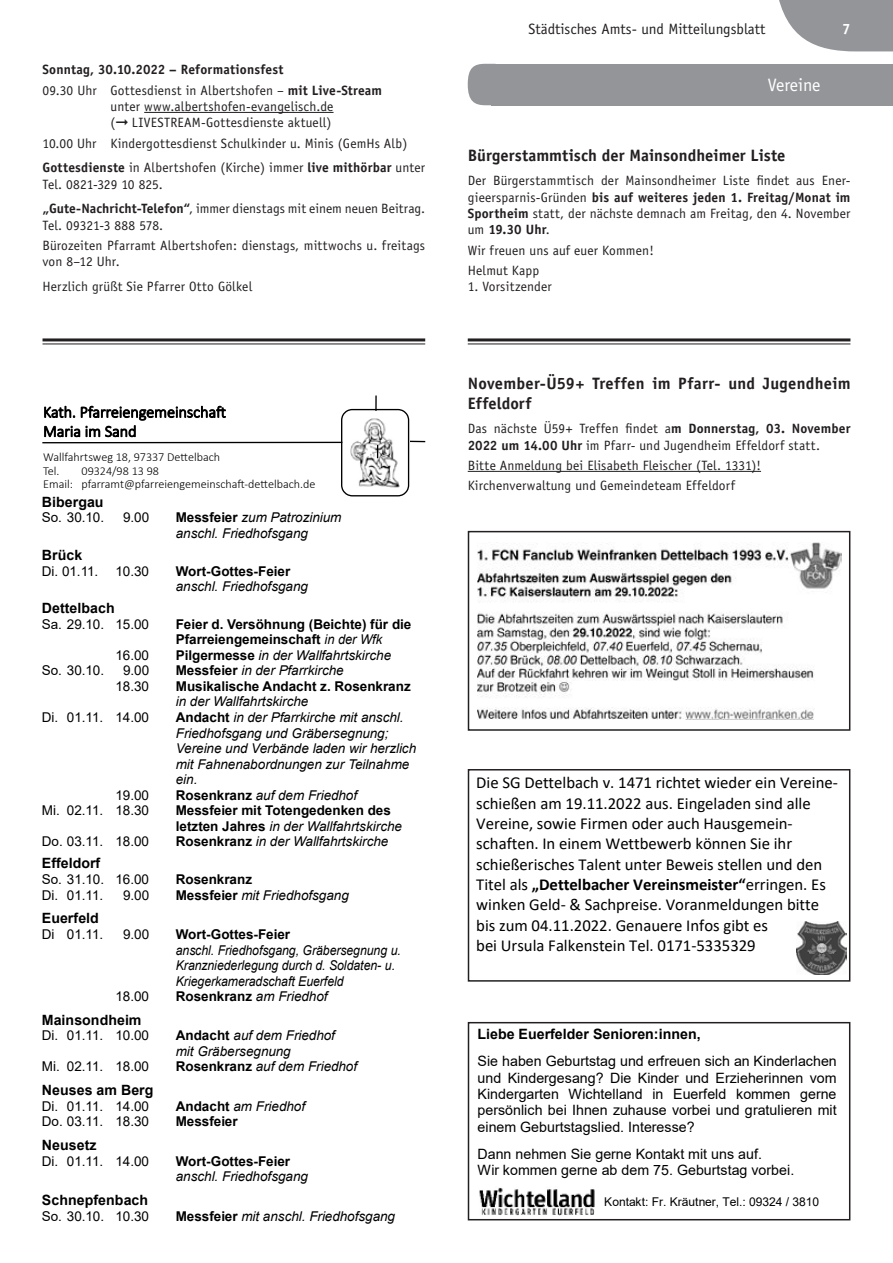
<style>
.page{position:relative;width:893px;height:1263px;background:#fff}
.page>*{position:absolute;margin:0;border:0;box-sizing:border-box;transform-origin:0 0}
.t1{font:18px "Officina Sans";letter-spacing:-.01em;color:#fff}
.t2{font:16.8px/20.4px "Calibri";color:#000}
.t3{font:700 16.5px/19.8px "Officina Sans";letter-spacing:.01em;color:#231f20}
.t4{font:300 16.2px/19.2px "Calibri";letter-spacing:-.005em;color:#000}
.t5{font:15px "Officina Sans";color:#231f20}
.t6{font:700 15px "Officina Sans";color:#fff}
.t7{font:14.25px/16.4px "Arial";color:#000;text-align:justify}
.t8{font:700 14.25px "Arial";color:#000}
.t9{font:700 14.1px "Arial";color:#000}
.t10{font:13.5px/16.2px "Officina Sans";letter-spacing:.01em;color:#231f20}
.t11{font:italic 13.5px/15.5px "Arial";letter-spacing:-.005em;color:#000}
.t12{font:700 13.5px/15.5px "Arial";color:#000}
.t13{font:13.5px "Arial";letter-spacing:-.005em;color:#000}
.t14{font:italic 13.5px/15.5px "Arial";letter-spacing:-.005em;color:#000;scale:.91 1}
.t15{font:700 13.5px/20.4px "Officina Sans";letter-spacing:.01em;color:#231f20}
.t16{font:300 12.15px/14px "Calibri";letter-spacing:-.005em;color:#000}
.t17{font:12px "Arial";letter-spacing:-.005em;color:#000}
.s1{font-weight:400}
.s2{font-weight:700}
.s3{font-weight:700;font-style:normal}
.s4{font-weight:400;font-style:italic}
</style>
<div class="page">
<svg style="left:779px;top:0;width:114px;height:51px;background:#a2a4a6"></svg>
<hr style="left:43px;top:338px;width:382px;height:3px;background:#231f20">
<hr style="left:43px;top:343px;width:382px;height:1px;background:#231f20">
<hr style="left:468px;top:338px;width:382px;height:3px;background:#231f20">
<hr style="left:468px;top:343px;width:382px;height:1px;background:#231f20">
<hr style="left:144px;top:112px;width:190px;height:1px;background:#231f20">
<hr style="left:43px;top:442px;width:299px;height:1px;background:#000">
<svg style="left:340px;top:396px;width:85px;height:101px"></svg>
<div style="left:491px;top:64px;width:402px;height:41px;background:#939598"></div>
<svg style="left:468px;top:64px;width:23px;height:41px"></svg>
<img style="left:477px;top:542px;width:364px;height:177px">
<div style="left:468px;top:531px;width:382px;height:200px;border:2px solid #231f20"></div>
<img style="left:796px;top:921px;width:50px;height:53px">
<div style="left:468px;top:769px;width:382px;height:213px;border:2px solid #231f20"></div>
<img style="left:479px;top:1187px;width:116px;height:29px">
<div style="left:468px;top:1022px;width:382px;height:198px;border:2px solid #231f20"></div>
<hr style="left:468px;top:471px;width:293px;height:1px;background:#231f20">
<p class="t15" style="left:43px;top:61px;width:341px">Sonntag, 30.10.2022 – Reformationsfest<br><span class="s1">09.30 Uhr Gottesdienst in Albertshofen –</span> mit Live-Stream</p>
<p class="t10" style="left:111px;top:100px;width:224px">unter www.albertshofen-evangelisch.de (➞ LIVESTREAM-Gottesdienste aktuell)</p>
<p class="t10" style="left:43px;top:132px;width:384px;line-height:24.8px">10.00 Uhr Kindergottesdienst Schulkinder u. Minis (GemHs Alb)<br><span class="s2">Gottesdienste</span> in Albertshofen (Kirche) immer <span class="s2">live mithörbar</span> unter</p>
<p class="t10" style="left:42px;top:173px;width:384px;line-height:24.8px">Tel. 0821-329 10 825.<br><span class="s2">„Gute-Nachricht-Telefon“</span>, immer dienstags mit einem neuen Beitrag.</p>
<p class="t10" style="left:42px;top:216px;width:384px;line-height:20.4px">Tel. 09321-3 888 578.<br>Bürozeiten Pfarramt Albertshofen: dienstags, mittwochs u. freitags</p>
<p class="t10" style="left:42px;top:250px;width:211px;line-height:24.8px">von 8–12 Uhr.<br>Herzlich grüßt Sie Pfarrer Otto Gölkel</p>
<p class="t4" style="left:43px;top:403px;width:184px">Kath. Pfarreiengemeinschaft<br>Maria im Sand</p>
<p class="t16" style="left:43px;top:450px;width:179px">Wallfahrtsweg 18, 97337 Dettelbach<br>Tel.</p>
<p class="t16" style="left:43px;top:464px;width:274px;text-indent:38px">09324/98 13 98<br>Email: pfarramt@pfarreiengemeinschaft-dettelbach.de</p>
<p class="t9" style="left:42px;top:496px;width:63px">Bibergau</p>
<p class="t13" style="left:42px;top:510px;width:64px">So. 30.10.</p>
<p class="t13" style="left:123px;top:510px;width:28px">9.00</p>
<p class="t11" style="left:176px;top:511px;width:167px"><span class="s3">Messfeier</span> zum Patrozinium anschl. Friedhofsgang</p>
<p class="t9" style="left:42px;top:550px;width:42px">Brück</p>
<p class="t13" style="left:42px;top:563px;width:58px">Di. 01.11.</p>
<p class="t13" style="left:116px;top:563px;width:35px">10.30</p>
<p class="t12" style="left:176px;top:564px;width:116px">Wort-Gottes-Feier</p>
<p class="t11" style="left:176px;top:580px;width:134px">anschl. Friedhofsgang</p>
<p class="t9" style="left:42px;top:603px;width:74px">Dettelbach</p>
<p class="t13" style="left:42px;top:616px;width:109px">Sa. 29.10. 15.00</p>
<p class="t12" style="left:176px;top:618px;width:237px">Feier d. Versöhnung (Beichte) für die<br>Pfarreiengemeinschaft <span class="s4">in der Wfk</span></p>
<p class="t13" style="left:116px;top:647px;width:35px">16.00</p>
<p class="t11" style="left:176px;top:649px;width:217px"><span class="s3">Pilgermesse</span> in der Wallfahrtskirche</p>
<p class="t13" style="left:42px;top:663px;width:64px">So. 30.10.</p>
<p class="t13" style="left:123px;top:663px;width:28px">9.00</p>
<p class="t11" style="left:176px;top:664px;width:169px"><span class="s3">Messfeier</span> in der Pfarrkirche</p>
<p class="t13" style="left:116px;top:678px;width:35px">18.30</p>
<p class="t12" style="left:176px;top:680px;width:236px">Musikalische Andacht z. Rosenkranz</p>
<p class="t11" style="left:176px;top:695px;width:134px">in der Wallfahrtskirche</p>
<p class="t13" style="left:42px;top:709px;width:109px">Di. 01.11. 14.00</p>
<p class="t11" style="left:176px;top:711px;width:242px"><span class="s3">Andacht</span> in der Pfarrkirche mit anschl.<br>Friedhofsgang und Gräbersegnung;<br>Vereine und Verbände laden wir herzlich mit Fahnenabordnungen zur Teilnahme ein.</p>
<p class="t13" style="left:116px;top:787px;width:35px">19.00</p>
<p class="t11" style="left:176px;top:788px;width:183px"><span class="s3">Rosenkranz</span> auf dem Friedhof</p>
<p class="t13" style="left:42px;top:803px;width:109px">Mi. 02.11. 18.30</p>
<p class="t12" style="left:176px;top:804px;width:228px">Messfeier mit Totengedenken des letzten Jahres <span class="s4">in der Wallfahrtskirche</span></p>
<p class="t13" style="left:42px;top:834px;width:109px">Do. 03.11. 18.00</p>
<p class="t11" style="left:176px;top:835px;width:214px"><span class="s3">Rosenkranz</span> in der Wallfahrtskirche</p>
<p class="t9" style="left:42px;top:858px;width:60px">Effeldorf</p>
<p class="t13" style="left:42px;top:871px;width:109px">So. 31.10. 16.00</p>
<p class="t12" style="left:176px;top:873px;width:78px">Rosenkranz</p>
<p class="t13" style="left:42px;top:887px;width:63px">Di. 01.11.</p>
<p class="t13" style="left:123px;top:887px;width:28px">9.00</p>
<p class="t11" style="left:176px;top:888px;width:174px"><span class="s3">Messfeier</span> mit Friedhofsgang</p>
<p class="t9" style="left:42px;top:913px;width:58px">Euerfeld</p>
<p class="t13" style="left:42px;top:926px;width:63px">Di 01.11.</p>
<p class="t13" style="left:123px;top:926px;width:28px">9.00</p>
<p class="t12" style="left:176px;top:928px;width:116px">Wort-Gottes-Feier</p>
<p class="t14" style="left:176px;top:943px;width:249px">anschl. Friedhofsgang, Gräbersegnung u.<br>Kranzniederlegung durch d. Soldaten- u.<br>Kriegerkameradschaft Euerfeld</p>
<p class="t13" style="left:116px;top:988px;width:35px">18.00</p>
<p class="t12" style="left:176px;top:990px;width:153px">Rosenkranz <span class="s4">am Friedhof</span></p>
<p class="t9" style="left:42px;top:1014px;width:101px">Mainsondheim</p>
<p class="t13" style="left:42px;top:1028px;width:109px">Di. 01.11. 10.00</p>
<p class="t11" style="left:176px;top:1029px;width:161px"><span class="s3">Andacht</span> auf dem Friedhof mit Gräbersegnung</p>
<p class="t13" style="left:42px;top:1059px;width:109px">Mi. 02.11. 18.00</p>
<p class="t11" style="left:176px;top:1060px;width:183px"><span class="s3">Rosenkranz</span> auf dem Friedhof</p>
<p class="t9" style="left:42px;top:1085px;width:113px">Neuses am Berg</p>
<p class="t13" style="left:42px;top:1098px;width:109px">Di. 01.11. 14.00</p>
<p class="t11" style="left:176px;top:1099px;width:131px"><span class="s3">Andacht</span> am Friedhof</p>
<p class="t13" style="left:42px;top:1114px;width:109px">Do. 03.11. 18.30</p>
<p class="t12" style="left:176px;top:1115px;width:63px">Messfeier</p>
<p class="t9" style="left:42px;top:1140px;width:56px">Neusetz</p>
<p class="t13" style="left:42px;top:1153px;width:109px">Di. 01.11. 14.00</p>
<p class="t12" style="left:176px;top:1154px;width:116px">Wort-Gottes-Feier</p>
<p class="t11" style="left:176px;top:1170px;width:134px">anschl. Friedhofsgang</p>
<p class="t9" style="left:42px;top:1194px;width:108px">Schnepfenbach</p>
<p class="t13" style="left:42px;top:1208px;width:109px">So. 30.10. 10.30</p>
<p class="t11" style="left:176px;top:1209px;width:221px"><span class="s3">Messfeier</span> mit anschl. Friedhofsgang</p>
<p class="t5" style="left:529px;top:23px;width:238px">Städtisches Amts- und Mitteilungsblatt</p>
<p class="t6" style="left:842px;top:23px;width:10px">7</p>
<h1 class="t1" style="left:768px;top:77px;width:54px">Vereine</h1>
<p class="t3" style="left:468px;top:147px;width:319px">Bürgerstammtisch der Mainsondheimer Liste</p>
<p class="t10" style="left:468px;top:174px;width:384px;text-align:justify">Der Bürgerstammtisch der Mainsondheimer Liste findet aus Ener&shy;gieersparnis-Gründen <span class="s2">bis auf weiteres jeden 1. Freitag/Monat im Sportheim</span> statt, der nächste demnach am Freitag, den 4. November um <span class="s2">19.30 Uhr</span>.</p>
<p class="t10" style="left:468px;top:241px;width:188px;line-height:20.4px">Wir freuen uns auf euer Kommen!<br>Helmut Kapp</p>
<p class="t10" style="left:468px;top:280px;width:86px">1. Vorsitzender</p>
<p class="t3" style="left:468px;top:375px;width:384px">November-Ü59+ Treffen im Pfarr- und Jugendheim<br>Effeldorf</p>
<p class="t10" style="left:468px;top:422px;width:384px">Das nächste Ü59+ Treffen findet a<span class="s2">m Donnerstag, 03. November<br>2022 um 14.00 Uhr</span> im Pfarr- und Jugendheim Effeldorf statt.</p>
<p class="t10" style="left:468px;top:456px;width:295px;line-height:20.4px">Bitte Anmeldung bei Elisabeth Fleischer (Tel. 1331)!<br>Kirchenverwaltung und Gemeindeteam Effeldorf</p>
<p class="t2" style="left:476px;top:772px;width:363px">Die SG Dettelbach v. 1471 richtet wieder ein Vereine&shy;schießen am 19.11.2022 aus. Eingeladen sind alle Vereine, sowie Firmen oder auch Hausgemein&shy;schaften. In einem Wettbewerb können Sie ihr schießerisches Talent unter Beweis stellen und den Titel als <span class="s2">„Dettelbacher Vereinsmeister“</span>erringen. Es winken Geld- &amp; Sachpreise. Voranmeldungen bitte bis zum 04.11.2022. Genauere Infos gibt es<br>bei Ursula Falkenstein Tel. 0171-5335329</p>
<p class="t8" style="left:477px;top:1024px;width:225px">Liebe Euerfelder Senioren:innen,</p>
<p class="t7" style="left:477px;top:1053px;width:361px">Sie haben Geburtstag und erfreuen sich an Kinderlachen und Kindergesang? Die Kinder und Erzieherinnen vom Kindergarten Wichtelland in Euerfeld kommen gerne persönlich bei Ihnen zuhause vorbei und gratulieren mit einem Geburtstagslied. Interesse?</p>
<p class="t7" style="left:477px;top:1145px;width:318px">Dann nehmen Sie gerne Kontakt mit uns auf.<br>Wir kommen gerne ab dem 75. Geburtstag vorbei.</p>
<p class="t17" style="left:604px;top:1194px;width:216px">Kontakt: Fr. Kräutner, Tel.: 09324 / 3810</p>
</div>
